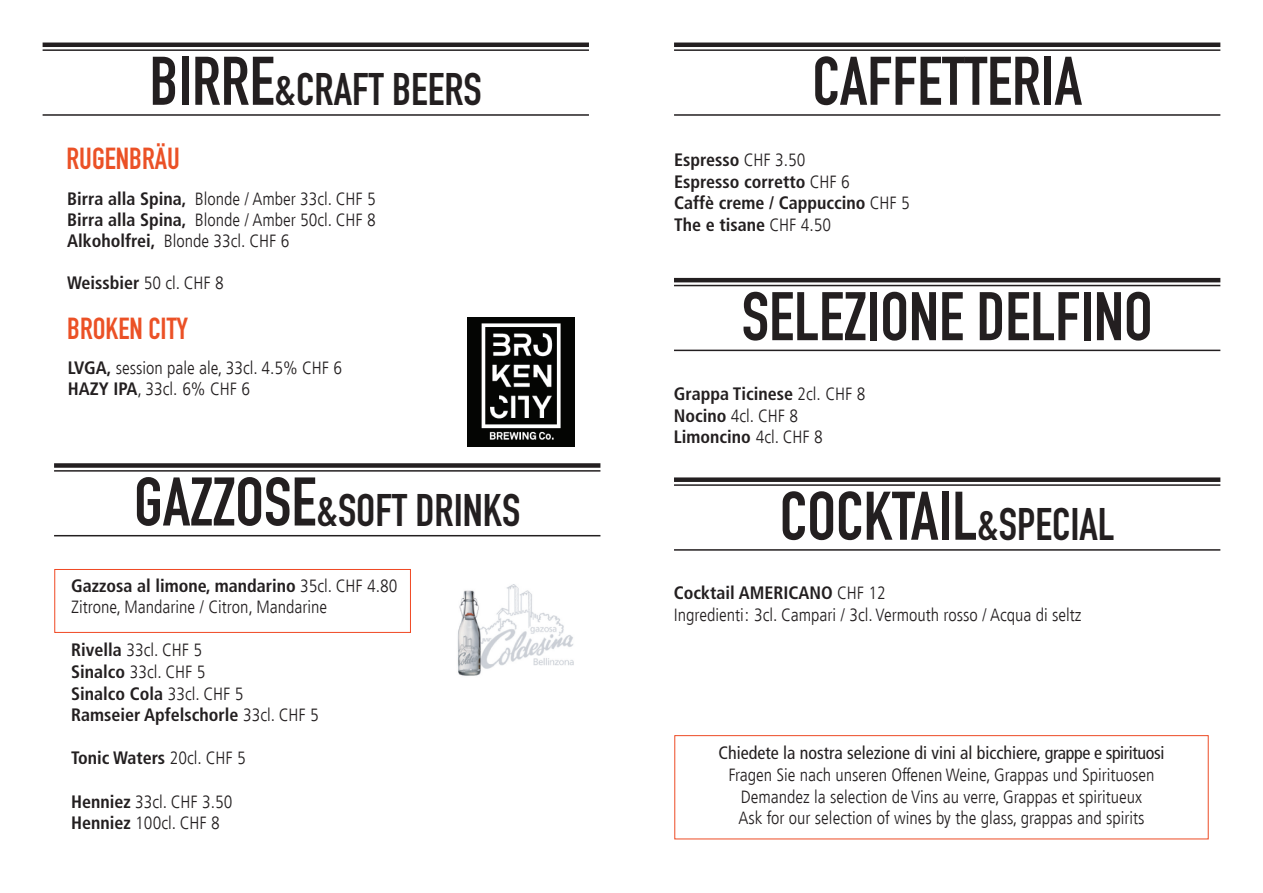
<style>
.page{position:relative;width:1263px;height:893px;background:#fff}
.page>*{position:absolute;margin:0;border:0;box-sizing:border-box;transform-origin:0 0}
.t1{font:700 67.5px "DIN Condensed";color:#231f20}
.t2{font:700 45px "DIN Condensed";color:#231f20}
.t3{font:700 30px "DIN Condensed";color:#eb5126}
.t4{font:300 condensed 18px/21.6px "Frutiger";color:#231f20}
.t5{font:700 condensed 18px/21.6px "Frutiger";color:#231f20}
.t6{font:condensed 18px "Frutiger";color:#231f20}
.s1{font-size:67.5px}
.s2{font-weight:700}
.s3{font-weight:300}
.s4{font-size:45px}
</style>
<div class="page">
<hr style="left:43px;top:43px;width:546px;height:4px;background:#231f20">
<hr style="left:43px;top:49px;width:546px;height:2px;background:#231f20">
<hr style="left:43px;top:114px;width:546px;height:2px;background:#231f20">
<hr style="left:674px;top:43px;width:546px;height:4px;background:#231f20">
<hr style="left:674px;top:49px;width:546px;height:2px;background:#231f20">
<hr style="left:674px;top:114px;width:546px;height:2px;background:#231f20">
<img style="left:468px;top:317px;width:106px;height:130px">
<img style="left:457px;top:584px;width:117px;height:92px">
<div style="left:54px;top:569px;width:357px;height:64px;border:1px solid #f04823"></div>
<div style="left:54px;top:463px;width:546px;height:5px;background:#231f20"></div>
<hr style="left:54px;top:470px;width:546px;height:2px;background:#231f20">
<hr style="left:54px;top:535px;width:546px;height:1px;background:#231f20">
<div style="left:674px;top:735px;width:534px;height:104px;border:1px solid #ed4b25"></div>
<hr style="left:674px;top:278px;width:546px;height:4px;background:#231f20">
<hr style="left:674px;top:285px;width:546px;height:1px;background:#231f20">
<hr style="left:674px;top:350px;width:546px;height:1px;background:#231f20">
<div style="left:674px;top:477px;width:546px;height:5px;background:#231f20"></div>
<hr style="left:674px;top:484px;width:546px;height:2px;background:#231f20">
<hr style="left:674px;top:549px;width:546px;height:2px;background:#231f20">
<h2 class="t2" style="left:150px;top:59px;width:334px"><span class="s1">BIRRE</span>&amp;CRAFT BEERS</h2>
<h1 class="t1" style="left:812px;top:36px;width:271px">CAFFETTERIA</h1>
<h3 class="t3" style="left:67px;top:139px;width:115px">RUGENBRÄU</h3>
<p class="t4" style="left:67px;top:188px;width:310px;line-height:21px;text-align:justify"><span class="s2">Birra alla Spina,</span> Blonde / Amber 33cl. CHF 5<br><span class="s2">Birra alla Spina,</span> Blonde / Amber 50cl. CHF 8<br><span class="s2">Alkoholfrei,</span> Blonde 33cl. CHF 6</p>
<p class="t5" style="left:67px;top:272px;width:158px">Weissbier <span class="s3">50 cl. CHF 8</span></p>
<h3 class="t3" style="left:67px;top:308px;width:123px">BROKEN CITY</h3>
<p class="t4" style="left:68px;top:357px;width:276px;line-height:21px"><span class="s2">LVGA,</span> session pale ale, 33cl. 4.5% CHF 6<br><span class="s2">HAZY IPA</span>, 33cl. 6% CHF 6</p>
<h2 class="t2" style="left:134px;top:479px;width:388px"><span class="s1">GAZZOSE</span>&amp;SOFT DRINKS</h2>
<p class="t4" style="left:71px;top:575px;width:328px"><span class="s2">Gazzosa al limone, mandarino</span> 35cl. CHF 4.80<br>Zitrone, Mandarine / Citron, Mandarine</p>
<p class="t5" style="left:71px;top:639px;width:249px">Rivella <span class="s3">33cl. CHF 5<br></span>Sinalco <span class="s3">33cl. CHF 5<br></span>Sinalco Cola <span class="s3">33cl. CHF 5<br></span>Ramseier Apfelschorle <span class="s3">33cl. CHF 5</span></p>
<p class="t5" style="left:71px;top:747px;width:176px">Tonic Waters <span class="s3">20cl. CHF 5</span></p>
<p class="t4" style="left:71px;top:791px;width:163px"><span class="s2">Henniez</span> 33cl. CHF 3.50<br><span class="s2">Henniez</span> 100cl. CHF 8</p>
<p class="t5" style="left:674px;top:149px;width:237px">Espresso <span class="s3">CHF 3.50<br></span>Espresso corretto <span class="s3">CHF 6<br></span>Caffè creme / Cappuccino <span class="s3">CHF 5<br></span>The e tisane <span class="s3">CHF 4.50</span></p>
<h1 class="t1" style="left:742px;top:271px;width:413px">SELEZIONE DELFINO</h1>
<p class="t5" style="left:674px;top:383px;width:193px">Grappa Ticinese <span class="s3">2cl. CHF 8<br></span>Nocino <span class="s3">4cl. CHF 8<br></span>Limoncino <span class="s3">4cl. CHF 8</span></p>
<h1 class="t1" style="left:780px;top:471px;width:336px">COCKTAIL<span class="s4">&amp;SPECIAL</span></h1>
<p class="t4" style="left:674px;top:582px;width:409px"><span class="s2">Cocktail AMERICANO</span> CHF 12<br>Ingredienti: 3cl. Campari / 3cl. Vermouth rosso / Acqua di seltz</p>
<p class="t6" style="left:718px;top:743px;width:447px">Chiedete la nostra selezione di vini al bicchiere, grappe e spirituosi</p>
<p class="t4" style="left:728px;top:764px;width:428px;text-align:center">Fragen Sie nach unseren Offenen Weine, Grappas und Spirituosen<br>Demandez la selection de Vins au verre, Grappas et spiritueux<br>Ask for our selection of wines by the glass, grappas and spirits</p>
</div>
